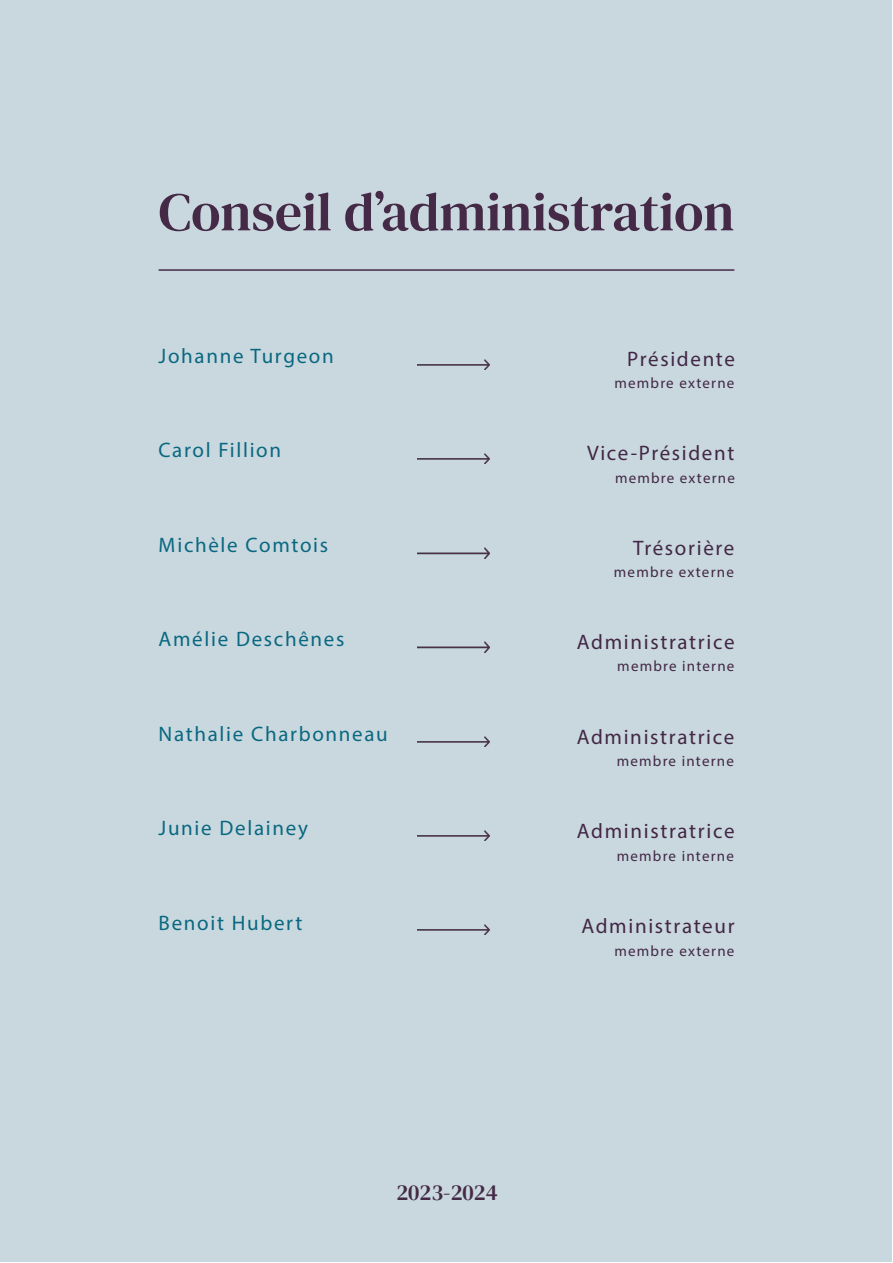
<style>
.page{position:relative;width:893px;height:1263px;background:#fff}
.page>*{position:absolute;margin:0;border:0;box-sizing:border-box;transform-origin:0 0}
.t1{font:54px "DM Serif Text";color:#452a47}
.t2{font:22.5px "DM Serif Text";color:#452a47}
.t3{font:21px "Myriad Pro";letter-spacing:.08em;color:#096881}
.t4{font:21px "Myriad Pro";letter-spacing:.08em;color:#422746}
.t5{font:15px "Myriad Pro";letter-spacing:.08em;color:#422746}
</style>
<div class="page">
<div style="left:1px;top:1px;width:891px;height:1261px;background:#c9d8de"></div>
<hr style="left:159px;top:269px;width:575px;height:2px;background:#452a47">
<img style="left:418px;top:359px;width:71px;height:11px">
<img style="left:418px;top:453px;width:71px;height:11px">
<img style="left:418px;top:548px;width:71px;height:10px">
<img style="left:418px;top:642px;width:71px;height:10px">
<img style="left:418px;top:736px;width:71px;height:10px">
<img style="left:418px;top:830px;width:71px;height:11px">
<img style="left:418px;top:924px;width:71px;height:11px">
<p class="t1" style="left:159px;top:181px;width:577px">Conseil d’administration</p>
<p class="t3" style="left:159px;top:343px;width:177px">Johanne Turgeon</p>
<p class="t4" style="left:627px;top:346px;width:109px">Présidente</p>
<p class="t5" style="left:614px;top:374px;width:121px">membre externe</p>
<p class="t3" style="left:159px;top:437px;width:124px">Carol Fillion</p>
<p class="t4" style="left:587px;top:440px;width:149px">Vice-Président</p>
<p class="t5" style="left:615px;top:469px;width:121px">membre externe</p>
<p class="t3" style="left:159px;top:532px;width:171px">Michèle Comtois</p>
<p class="t4" style="left:633px;top:535px;width:103px">Trésorière</p>
<p class="t5" style="left:614px;top:563px;width:121px">membre externe</p>
<p class="t3" style="left:159px;top:626px;width:187px">Amélie Deschênes</p>
<p class="t4" style="left:577px;top:629px;width:159px">Administratrice</p>
<p class="t5" style="left:617px;top:657px;width:119px">membre interne</p>
<p class="t3" style="left:159px;top:721px;width:231px">Nathalie Charbonneau</p>
<p class="t4" style="left:577px;top:724px;width:159px">Administratrice</p>
<p class="t5" style="left:617px;top:752px;width:119px">membre interne</p>
<p class="t3" style="left:159px;top:815px;width:151px">Junie Delainey</p>
<p class="t4" style="left:577px;top:818px;width:159px">Administratrice</p>
<p class="t5" style="left:617px;top:846px;width:119px">membre interne</p>
<p class="t3" style="left:159px;top:910px;width:145px">Benoit Hubert</p>
<p class="t4" style="left:581px;top:913px;width:155px">Administrateur</p>
<p class="t5" style="left:614px;top:941px;width:121px">membre externe</p>
<p class="t2" style="left:396px;top:1179px;width:103px">2023-2024</p>
</div>
